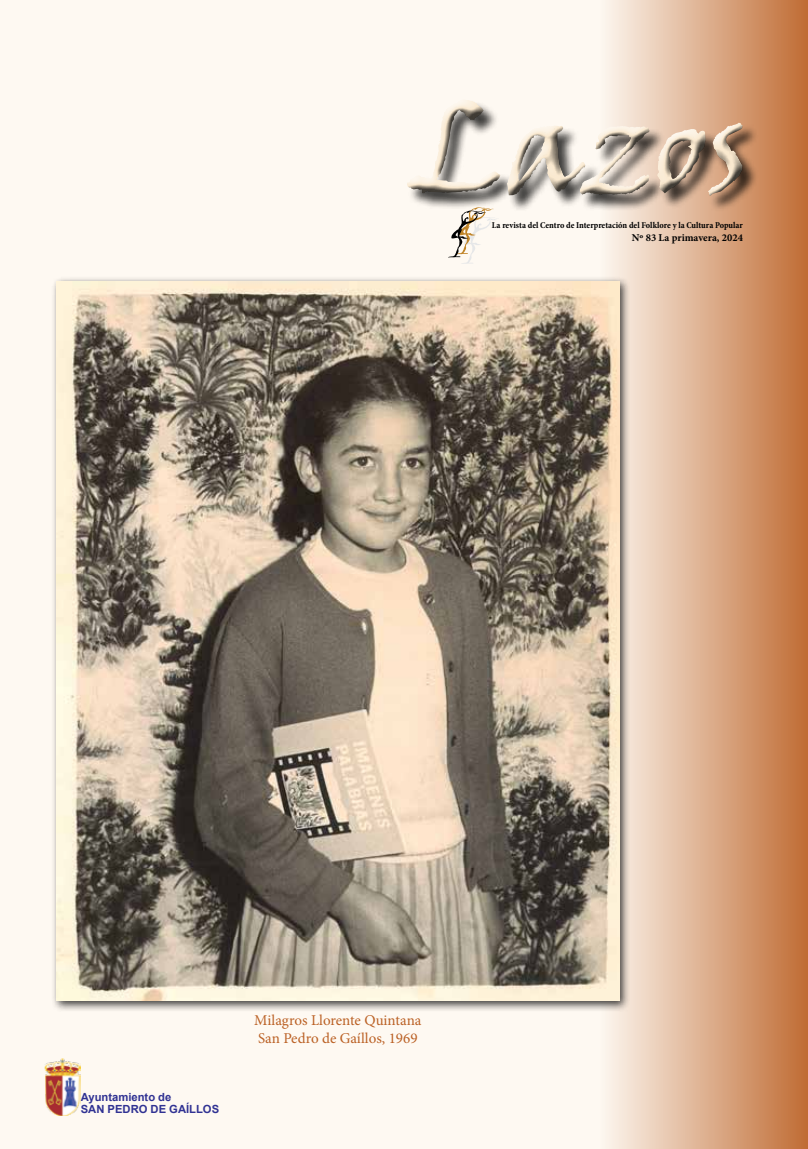
<style>
.page{position:relative;width:808px;height:1149px;background:#fff}
.page>*{position:absolute;margin:0;border:0;box-sizing:border-box;transform-origin:0 0}
.t1{font:127.5px "Viner Hand ITC";color:#fae9cf}
.t2{font:15px/18px "Minion Pro";color:#bb6125}
.t3{font:700 11.25px/12px "Arial";color:#303293}
.t4{font:700 10.5px "Minion Pro";color:#000}
.t5{font:700 condensed 9px "Minion Pro";letter-spacing:-.005em;color:#000}
</style>
<div class="page">
<div style="left:0;top:0;width:808px;height:1148px;background:#fef9f2"></div>
<img style="left:45px;top:1058px;width:36px;height:57px">
<svg style="left:607px;top:0;width:201px;height:1148px"></svg>
<svg style="left:448px;top:212px;width:48px;height:52px"></svg>
<div style="left:408px;top:100px;width:351px;height:112px;background:#000;opacity:.75"></div>
<div style="left:396px;top:88px;width:355px;height:114px;background:#fff;opacity:.75"></div>
<div style="left:399px;top:101px;width:354px;height:106px;background:#000;opacity:.75"></div>
<div style="left:51px;top:276px;width:579px;height:735px;background:#000;opacity:.75"></div>
<img style="left:57px;top:281px;width:562px;height:719px">
<h1 class="t1" style="left:413px;top:68px;width:338px">Lazos</h1>
<p class="t5" style="left:492px;top:219px;width:253px">La revista del Centro de Interpretación del Folklore y la Cultura Popular</p>
<p class="t4" style="left:632px;top:230px;width:113px">Nº 83 La primavera, 2024</p>
<p class="t3" style="left:81px;top:1090px;width:140px">Ayuntamiento de<br>SAN PEDRO DE GAÍLLOS</p>
<h2 class="t2" style="left:254px;top:1010px;width:169px">Milagros Llorente Quintana<br>San Pedro de Gaíllos, 1969</h2>
</div>
